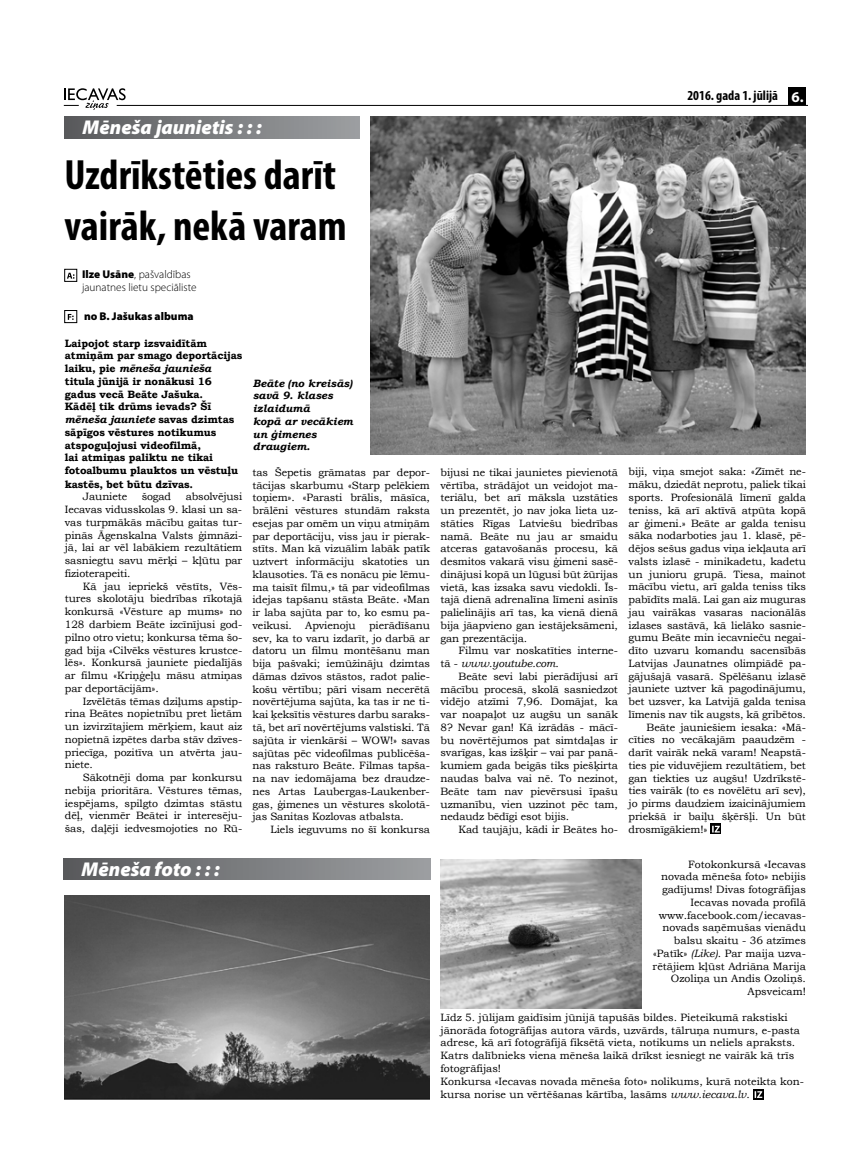
<style>
.page{position:relative;width:851px;height:1170px;background:#fff}
.page>*{position:absolute;margin:0;border:0;box-sizing:border-box;transform-origin:0 0}
.t1{font:700 condensed 42.5px/51px "Myriad Pro";color:#000}
.t2{font:italic 900 20px "Myriad Pro";color:#fff}
.t3{font:700 condensed 13.75px "Myriad Pro";color:#000}
.t4{font:300 11.25px/13.5px "Myriad Pro";color:#000}
.t5{font:900 11.25px "Myriad Pro";color:#000}
.t6{font:10.62px/12.8px "Bookman Old Style";letter-spacing:-.01em;color:#000;text-align:justify}
.t7{font:700 10.62px/12.9px "Bookman Old Style";letter-spacing:-.01em;color:#000}
.t8{font:italic 700 10.62px/12.8px "Bookman Old Style";color:#000}
.s1{font-weight:900}
.s2{font-style:italic}
.s3{font-stretch:normal;font-size:15px;color:#fff}
</style>
<div class="page">
<hr style="left:117px;top:105px;width:689px;height:1px;background:#000">
<svg style="left:64px;top:88px;width:62px;height:22px"></svg>
<div style="left:788px;top:87px;width:18px;height:18px;background:#000"></div>
<svg style="left:68px;top:314px;width:6px;height:6px"></svg>
<div style="left:64px;top:310px;width:13px;height:13px;border:1px solid #000"></div>
<svg style="left:67px;top:273px;width:7px;height:6px"></svg>
<div style="left:64px;top:269px;width:13px;height:12px;border:1px solid #000"></div>
<div style="left:65px;top:117px;width:295px;height:21px;background:linear-gradient(to right,#595a5c,#9d9fa2)"></div>
<div style="left:64px;top:858px;width:367px;height:21px;background:linear-gradient(to right,#595a5c,#9d9fa2)"></div>
<svg style="left:710px;top:823px;width:11px;height:11px"></svg>
<svg style="left:712px;top:825px;width:7px;height:7px"></svg>
<img style="left:64px;top:895px;width:366px;height:203px">
<img style="left:440px;top:859px;width:202px;height:148px">
<img style="left:370px;top:117px;width:435px;height:337px">
<svg style="left:753px;top:1089px;width:10px;height:10px"></svg>
<svg style="left:754px;top:1091px;width:8px;height:6px"></svg>
<h2 class="t2" style="left:83px;top:116px;width:180px">Mēneša jaunietis : : :</h2>
<h1 class="t1" style="left:64px;top:149px;width:284px">Uzdrīkstēties darīt vairāk, nekā varam</h1>
<p class="t4" style="left:82px;top:267px;width:116px"><span class="s1">Ilze Usāne</span>, pašvaldības jaunatnes lietu speciāliste</p>
<p class="t5" style="left:84px;top:310px;width:111px">no B. Jašukas albuma</p>
<p class="t7" style="left:65px;top:336px;width:179px">Laipojot starp izsvaidītām atmiņām par smago deportācijas laiku, pie <span class="s2">mēneša jaunieša </span>titula jūnijā ir nonākusi 16 gadus vecā Beāte Jašuka.<br>Kādēļ tik drūms ievads? Šī <span class="s2">mēneša jauniete</span> savas dzimtas sāpīgos vēstures notikumus atspoguļojusi videofilmā,<br>lai atmiņas paliktu ne tikai fotoalbumu plauktos un vēstuļu kastēs, bet būtu dzīvas.</p>
<p class="t6" style="left:83px;top:490px;width:46px">Jauniete</p>
<p class="t6" style="left:142px;top:490px;width:31px">šogad</p>
<p class="t6" style="left:65px;top:490px;width:179px;text-indent:121px">absolvējusi Iecavas vidusskolas 9. klasi un sa&shy;vas turpmākās mācību gaitas tur&shy;pinās Āgenskalna Valsts ģimnāzi&shy;jā, lai ar vēl labākiem rezultātiem sasniegtu savu mērķi – kļūtu par fizioterapeiti.</p>
<p class="t6" style="left:65px;top:579px;width:179px;text-indent:18px">Kā jau iepriekš vēstīts, Vēs&shy;tures skolotāju biedrības rīkotajā konkursā «Vēsture ap mums» no 128 darbiem Beāte izcīnījusi god&shy;pilno otro vietu; konkursa tēma šo&shy;gad bija «Cilvēks vēstures krustce&shy;lēs». Konkursā jauniete piedalījās ar filmu «Kriņģeļu māsu atmiņas par deportācijām».</p>
<p class="t6" style="left:65px;top:694px;width:179px;text-indent:18px">Izvēlētās tēmas dziļums apstip&shy;rina Beātes nopietnību pret lietām un izvirzītajiem mērķiem, kaut aiz nopietnā izpētes darba stāv dzīves&shy;priecīga, pozitīva un atvērta jau&shy;niete.</p>
<p class="t6" style="left:65px;top:771px;width:179px;text-indent:18px">Sākotnēji doma par konkursu nebija prioritāra. Vēstures tēmas, iespējams, spilgto dzimtas stāstu dēļ, vienmēr Beātei ir interesēju&shy;šas, daļēji iedvesmojoties no Rū-</p>
<p class="t8" style="left:253px;top:376px;width:102px">Beāte (no kreisās) savā 9. klases izlaidumā<br>kopā ar vecākiem un ģimenes draugiem.</p>
<p class="t6" style="left:252px;top:466px;width:179px">tas Šepetis grāmatas par depor&shy;tācijas skarbumu «Starp pelēkiem toņiem». «Parasti brālis, māsīca, brālēni vēstures stundām raksta esejas par omēm un viņu atmiņām par deportāciju, viss jau ir pierak&shy;stīts. Man kā vizuālim labāk patīk uztvert informāciju skatoties un klausoties. Tā es nonācu pie lēmu&shy;ma taisīt filmu,» tā par videofilmas idejas tapšanu stāsta Beāte. «Man ir laba sajūta par to, ko esmu pa&shy;veikusi. Apvienoju pierādīšanu sev, ka to varu izdarīt, jo darbā ar datoru un filmu montēšanu man bija pašvaki; iemūžināju dzimtas dāmas dzīvos stāstos, radot palie&shy;košu vērtību; pāri visam necerētā novērtējuma sajūta, ka tas ir ne ti&shy;kai ķeksītis vēstures darbu saraks&shy;tā, bet arī novērtējums valstiski. Tā sajūta ir vienkārši – WOW!» savas sajūtas pēc videofilmas publicēša&shy;nas raksturo Beāte. Filmas tapša&shy;na nav iedomājama bez draudze&shy;nes Artas Laubergas-Laukenber&shy;gas, ģimenes un vēstures skolotā&shy;jas Sanitas Kozlovas atbalsta.</p>
<p class="t6" style="left:270px;top:823px;width:161px">Liels ieguvums no šī konkursa</p>
<h2 class="t2" style="left:82px;top:857px;width:140px">Mēneša foto : : :</h2>
<p class="t3" style="left:687px;top:87px;width:118px">2016. gada 1. jūlijā <span class="s3">6.</span></p>
<p class="t6" style="left:628px;top:465px;width:179px">biji, viņa smejot saka: «Zīmēt ne-</p>
<p class="t6" style="left:628px;top:478px;width:179px">māku, dziedāt neprotu, paliek tikai</p>
<p class="t6" style="left:628px;top:491px;width:179px">sports. Profesionālā līmenī galda</p>
<p class="t6" style="left:628px;top:503px;width:179px">teniss, kā arī aktīvā atpūta kopā</p>
<p class="t6" style="left:628px;top:516px;width:179px">ar ģimeni.» Beāte ar galda tenisu</p>
<p class="t6" style="left:628px;top:529px;width:179px">sāka nodarboties jau 1. klasē, pē-</p>
<p class="t6" style="left:628px;top:542px;width:179px">dējos sešus gadus viņa iekļauta arī</p>
<p class="t6" style="left:628px;top:554px;width:179px">valsts izlasē - minikadetu, kadetu</p>
<p class="t6" style="left:628px;top:567px;width:179px">un junioru grupā. Tiesa, mainot</p>
<p class="t6" style="left:628px;top:580px;width:179px">mācību vietu, arī galda teniss tiks</p>
<p class="t6" style="left:628px;top:593px;width:179px">pabīdīts malā. Lai gan aiz muguras</p>
<p class="t6" style="left:628px;top:605px;width:179px">jau vairākas vasaras nacionālās</p>
<p class="t6" style="left:628px;top:618px;width:179px">izlases sastāvā, kā lielāko sasnie-</p>
<p class="t6" style="left:628px;top:631px;width:179px">gumu Beāte min iecavnieču negai-</p>
<p class="t6" style="left:628px;top:644px;width:179px">dīto uzvaru komandu sacensībās</p>
<p class="t6" style="left:628px;top:656px;width:179px">Latvijas Jaunatnes olimpiādē pa-</p>
<p class="t6" style="left:628px;top:669px;width:179px">gājušajā vasarā. Spēlēšanu izlasē</p>
<p class="t6" style="left:628px;top:682px;width:179px">jauniete uztver kā pagodinājumu,</p>
<p class="t6" style="left:628px;top:695px;width:179px">bet uzsver, ka Latvijā galda tenisa</p>
<p class="t6" style="left:628px;top:707px;width:179px">līmenis nav tik augsts, kā gribētos.</p>
<p class="t6" style="left:646px;top:720px;width:161px">Beāte jauniešiem iesaka: «Mā-</p>
<p class="t6" style="left:628px;top:733px;width:179px">cīties no vecākajām paaudzēm -</p>
<p class="t6" style="left:628px;top:746px;width:179px">darīt vairāk nekā varam! Neapstā-</p>
<p class="t6" style="left:628px;top:758px;width:179px">ties pie viduvējiem rezultātiem, bet</p>
<p class="t6" style="left:628px;top:771px;width:179px">gan tiekties uz augšu! Uzdrīkstē-</p>
<p class="t6" style="left:628px;top:784px;width:179px">ties vairāk (to es novēlētu arī sev),</p>
<p class="t6" style="left:628px;top:797px;width:179px">jo pirms daudziem izaicinājumiem</p>
<p class="t6" style="left:628px;top:809px;width:179px">priekšā ir baiļu šķēršļi. Un būt</p>
<p class="t6" style="left:628px;top:822px;width:80px">drosmīgākiem!»</p>
<p class="t6" style="left:652px;top:857px;width:155px;text-align:right">Fotokonkursā «Iecavas novada mēneša foto» nebijis gadījums! Divas fotogrāfijas<br>Iecavas novada profilā www.facebook.com/iecavas&shy;novads saņēmušas vienādu balsu skaitu - 36 atzīmes «Patīk» <span class="s2">(Like)</span>. Par maija uzva&shy;rētājiem kļūst Adriāna Marija<br>Ozoliņa un Andis Ozoliņš.<br>Apsveicam!</p>
<p class="t6" style="left:440px;top:1010px;width:365px;text-align:left">Līdz 5. jūlijam gaidīsim jūnijā tapušās bildes. Pieteikumā rakstiski jānorāda fotogrāfijas autora vārds, uzvārds, tālruņa numurs, e-pasta adrese, kā arī fotogrāfijā fiksētā vieta, notikums un neliels apraksts.<br>Katrs dalībnieks viena mēneša laikā drīkst iesniegt ne vairāk kā trīs fotogrāfijas!<br>Konkursa «Iecavas novada mēneša foto» nolikums, kurā noteikta kon&shy;kursa norise un vērtēšanas kārtība, lasāms <span class="s2">www.iecava.lv</span>.</p>
<p class="t6" style="left:440px;top:466px;width:179px">bijusi ne tikai jaunietes pievienotā vērtība, strādājot un veidojot ma&shy;teriālu, bet arī māksla uzstāties un prezentēt, jo nav joka lieta uz&shy;stāties Rīgas Latviešu biedrības namā. Beāte nu jau ar smaidu atceras gatavošanās procesu, kā desmitos vakarā visu ģimeni sasē&shy;dinājusi kopā un lūgusi būt žūrijas vietā, kas izsaka savu viedokli. Īs&shy;tajā dienā adrenalīna līmeni asinīs palielinājis arī tas, ka vienā dienā bija jāapvieno gan iestājeksāmeni, gan prezentācija.</p>
<p class="t6" style="left:440px;top:644px;width:179px;text-indent:18px">Filmu var noskatīties interne&shy;tā - <span class="s2">www.youtube.com</span>.</p>
<p class="t6" style="left:440px;top:670px;width:179px;text-indent:18px">Beāte sevi labi pierādījusi arī mācību procesā, skolā sasniedzot vidējo atzīmi 7,96. Domājat, ka var noapaļot uz augšu un sanāk 8? Nevar gan! Kā izrādās - mācī&shy;bu novērtējumos pat simtdaļas ir svarīgas, kas izšķir – vai par panā&shy;kumiem gada beigās tiks piešķirta naudas balva vai nē. To nezinot, Beāte tam nav pievērsusi īpašu uzmanību, vien uzzinot pēc tam, nedaudz bēdīgi esot bijis.</p>
<p class="t6" style="left:458px;top:823px;width:161px">Kad taujāju, kādi ir Beātes ho-</p>
</div>
